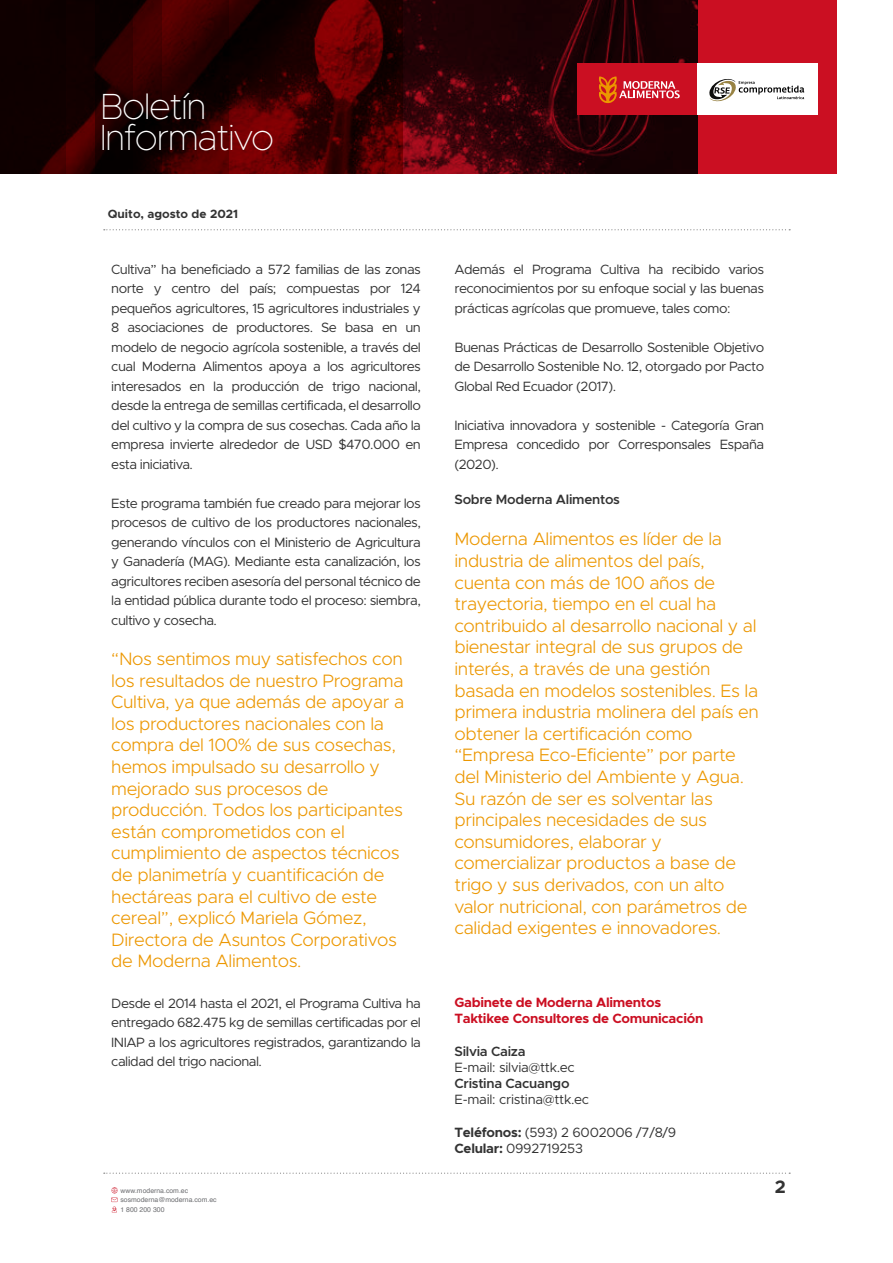
<style>
.page{position:relative;width:893px;height:1263px;background:#fff}
.page>*{position:absolute;margin:0;border:0;box-sizing:border-box;transform-origin:0 0}
.t1{font:100 36.45px/31px "Metropolis";letter-spacing:-.04em;color:#fff}
.t2{font:300 18px/21.6px "Metropolis";letter-spacing:-.02em;color:#ec9700}
.t3{font:700 18px "Metropolis";color:#333}
.t4{font:13.5px/19.5px "Metropolis";letter-spacing:-.04em;color:#333;text-align:justify}
.t5{font:13.5px/16.2px "Metropolis";letter-spacing:-.02em;color:#333}
.t6{font:700 13.5px/16.2px "Metropolis";letter-spacing:-.02em;color:#cb0f22}
.t7{font:600 13.5px "Metropolis";letter-spacing:-.02em;color:#333}
.t8{font:700 12px "Metropolis";color:#333}
.t9{font:6.9px/10.4px "Helvetica";color:#6d6e71}
.s1{font-weight:700}
</style>
<div class="page">
<svg style="left:403px;top:0;width:433px;height:173px;background:#58060e"></svg>
<svg style="left:228px;top:0;width:175px;height:173px;background:#410001"></svg>
<svg style="left:66px;top:0;width:29px;height:173px;background:#210000"></svg>
<div style="left:0;top:0;width:66px;height:173px;background:#0f0000"></div>
<svg style="left:162px;top:0;width:66px;height:173px;background:#300000"></svg>
<svg style="left:95px;top:0;width:67px;height:173px;background:#200000"></svg>
<svg style="left:104px;top:229px;width:686px;height:1px"></svg>
<svg style="left:104px;top:1172px;width:686px;height:2px"></svg>
<svg style="left:111px;top:1187px;width:7px;height:25px"></svg>
<div style="left:577px;top:63px;width:120px;height:52px;background:#cb0f22"></div>
<svg style="left:599px;top:76px;width:81px;height:27px"></svg>
<div style="left:697px;top:63px;width:121px;height:52px;background:#fff"></div>
<svg style="left:709px;top:79px;width:95px;height:23px"></svg>
<h1 class="t1" style="left:100px;top:91px;width:176px">Boletín<br>Informativo</h1>
<p class="t8" style="left:108px;top:206px;width:132px">Quito, agosto de 2021</p>
<p class="t4" style="left:111px;top:259px;width:311px">Cultiva” ha beneficiado a 572 familias de las zonas norte y centro del país; compuestas por 124 pequeños agricultores, 15 agricultores industriales y 8 asociaciones de productores. Se basa en un modelo de negocio agrícola sostenible, a través del cual Moderna Alimentos apoya a los agricultores interesados en la producción de trigo nacional, desde la entrega de semillas certificada, el desarrollo del cultivo y la compra de sus cosechas. Cada año la empresa invierte alrededor de USD $470.000 en esta iniciativa.</p>
<p class="t4" style="left:111px;top:493px;width:311px">Este programa también fue creado para mejorar los procesos de cultivo de los productores nacionales, generando vínculos con el Ministerio de Agricultura y Ganadería (MAG). Mediante esta canalización, los agricultores reciben asesoría del personal técnico de la entidad pública durante todo el proceso: siembra, cultivo y cosecha.</p>
<p class="t2" style="left:111px;top:648px;width:295px">“Nos sentimos muy satisfechos con los resultados de nuestro Programa<br>Cultiva, ya que además de apoyar a los productores nacionales con la compra del 100% de sus cosechas, hemos impulsado su desarrollo y mejorado sus procesos de producción. Todos los participantes están comprometidos con el cumplimiento de aspectos técnicos de planimetría y cuantificación de hectáreas para el cultivo de este cereal”, explicó Mariela Gómez,<br>Directora de Asuntos Corporativos de Moderna Alimentos.</p>
<p class="t4" style="left:111px;top:993px;width:311px">Desde el 2014 hasta el 2021, el Programa Cultiva ha entregado 682.475 kg de semillas certificadas por el INIAP a los agricultores registrados, garantizando la calidad del trigo nacional.</p>
<p class="t9" style="left:120px;top:1185px;width:69px">www.moderna.com.ec</p>
<p class="t9" style="left:120px;top:1194px;width:98px">sosmoderna@moderna.com.ec<br>1 800 200 300</p>
<p class="t4" style="left:454px;top:259px;width:311px">Además el Programa Cultiva ha recibido varios reconocimientos por su enfoque social y las buenas prácticas agrícolas que promueve, tales como:</p>
<p class="t4" style="left:454px;top:337px;width:311px">Buenas Prácticas de Desarrollo Sostenible Objetivo de Desarrollo Sostenible No. 12, otorgado por Pacto Global Red Ecuador (2017).</p>
<p class="t4" style="left:454px;top:415px;width:311px">Iniciativa innovadora y sostenible - Categoría Gran Empresa concedido por Corresponsales España (2020).</p>
<p class="t7" style="left:454px;top:491px;width:167px">Sobre Moderna Alimentos</p>
<p class="t2" style="left:454px;top:528px;width:306px">Moderna Alimentos es líder de la industria de alimentos del país, cuenta con más de 100 años de trayectoria, tiempo en el cual ha contribuido al desarrollo nacional y al bienestar integral de sus grupos de interés, a través de una gestión basada en modelos sostenibles. Es la primera industria molinera del país en obtener la certificación como “Empresa Eco-Eficiente” por parte del Ministerio del Ambiente y Agua.<br>Su razón de ser es solventar las principales necesidades de sus consumidores, elaborar y comercializar productos a base de trigo y sus derivados, con un alto valor nutricional, con parámetros de calidad exigentes e innovadores.</p>
<p class="t6" style="left:454px;top:994px;width:250px">Gabinete de Moderna Alimentos<br>Taktikee Consultores de Comunicación</p>
<p class="t7" style="left:454px;top:1043px;width:73px">Silvia Caiza</p>
<p class="t5" style="left:454px;top:1059px;width:122px">E-mail: silvia@ttk.ec</p>
<p class="t7" style="left:454px;top:1075px;width:117px">Cristina Cacuango</p>
<p class="t5" style="left:454px;top:1092px;width:136px">E-mail: cristina@ttk.ec</p>
<p class="t5" style="left:454px;top:1124px;width:223px"><span class="s1">Teléfonos:</span> (593) 2 6002006 /7/8/9<br><span class="s1">Celular:</span> 0992719253</p>
<h2 class="t3" style="left:775px;top:1175px;width:12px">2</h2>
</div>
